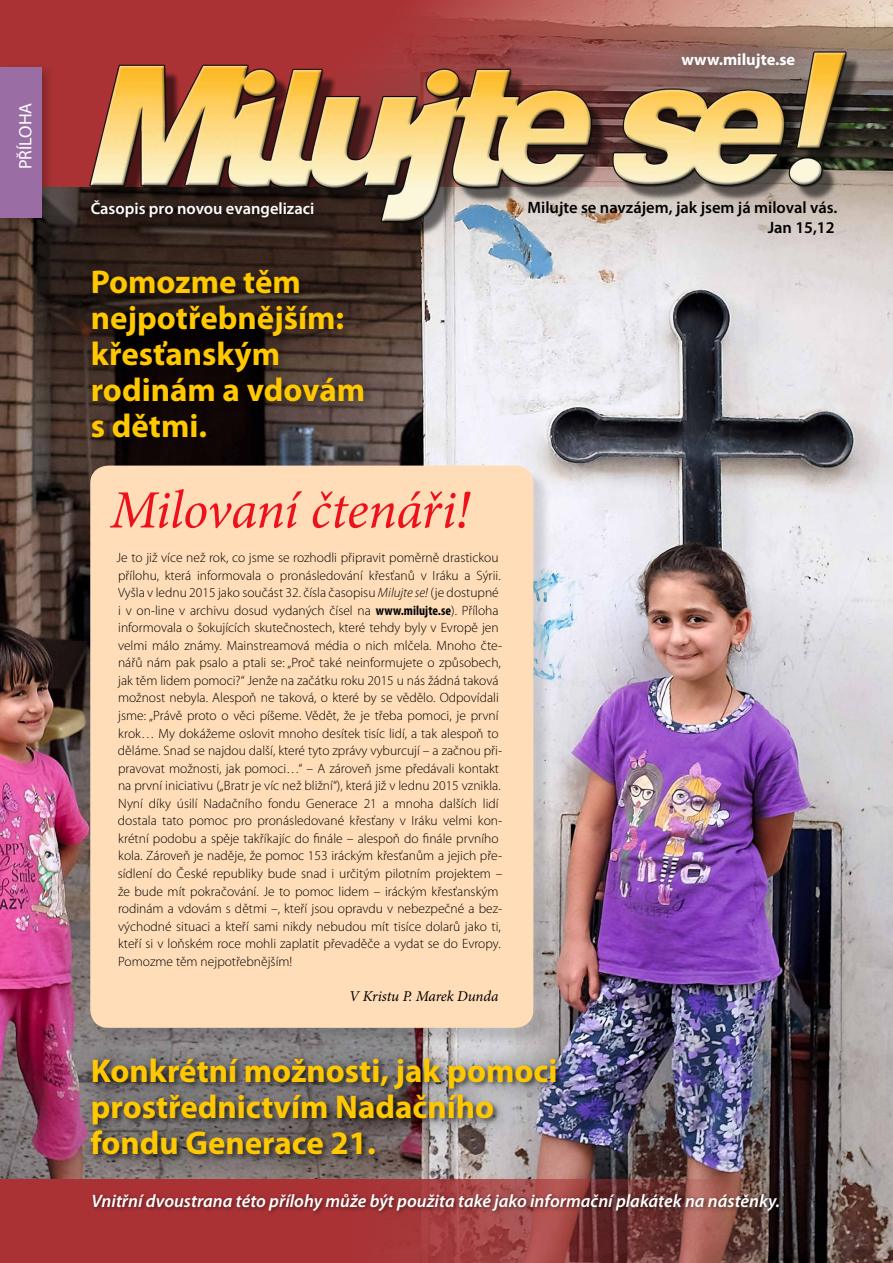
<style>
.page{position:relative;width:893px;height:1263px;background:#fff}
.page>*{position:absolute;margin:0;border:0;box-sizing:border-box;transform-origin:0 0}
.t1{font:italic 54px "Minion Pro";letter-spacing:-.01em;color:#ed111c}
.t2{font:700 33px/36px "Myriad Pro";color:#ffc800}
.t3{font:italic 600 18px "Myriad Pro";color:#fff}
.t4{font:18px "Myriad Pro";color:#fff}
.t5{font:600 16.5px/19.8px "Myriad Pro";color:#000;text-align:right}
.t6{font:600 16.5px "Myriad Pro";color:#fff}
.t7{font:700 16.5px "Myriad Pro";color:#fff}
.t8{font:italic 15px "Minion Pro";letter-spacing:-.01em;color:#000}
.t9{font:300 13.5px/17.5px "Myriad Pro";color:#000}
.s1{font-style:italic}
.s2{font-weight:700;font-stretch:condensed}
</style>
<div class="page">
<img style="left:0;top:187px;width:893px;height:1076px">
<svg style="left:0;top:0;width:893px;height:187px;background:#a9514e"></svg>
<div style="left:0;top:63px;width:55px;height:168px;background:#000;opacity:.25"></div>
<div style="left:0;top:67px;width:42px;height:151px;background:#9a6da4"></div>
<div style="left:95px;top:58px;width:766px;height:180px;background:#000;opacity:.55"></div>
<img style="left:88px;top:51px;width:759px;height:172px">
<div style="left:73px;top:178px;width:267px;height:59px;background:#000;opacity:.7"></div>
<div style="left:85px;top:195px;width:239px;height:34px;background:#000;opacity:.25"></div>
<div style="left:86px;top:264px;width:288px;height:185px;background:#000;opacity:.45"></div>
<div style="left:68px;top:1036px;width:510px;height:141px;background:#000;opacity:.65"></div>
<div style="left:89px;top:1057px;width:473px;height:105px;background:#000;opacity:.55"></div>
<div style="left:657px;top:29px;width:156px;height:59px;background:#000;opacity:.8"></div>
<svg style="left:0;top:1179px;width:854px;height:84px;background:#913839"></svg>
<div style="left:90px;top:1190px;width:695px;height:26px;background:#000;opacity:.55"></div>
<div style="left:93px;top:468px;width:459px;height:579px;background:#000;opacity:.15"></div>
<div style="left:90px;top:466px;width:443px;height:562px;background:#ffddb8;border-radius:18px"></div>
<h3 class="t4" style="left:14px;top:169px;width:68px;rotate:-90deg">PŘÍLOHA</h3>
<p class="t7" style="left:681px;top:49px;width:115px">www.milujte.se</p>
<p class="t6" style="left:91px;top:198px;width:225px">Časopis pro novou evangelizaci</p>
<h2 class="t2" style="left:91px;top:263px;width:276px">Pomozme těm nejpotřebnějším: křesťanským rodinám a vdovám s dětmi.</h2>
<h1 class="t1" style="left:110px;top:473px;width:361px">Milovaní čtenáři!</h1>
<p class="t9" style="left:117px;top:549px;width:387px">Je to již více než rok, co jsme se rozhodli připravit poměrně drastickou přílohu, která informovala o pronásledování křesťanů v Iráku a Sýrii.<br>Vyšla v lednu 2015 jako součást 32. čísla časopisu <span class="s1">Milujte se!</span> (je dostupné i v on-line v archivu dosud vydaných čísel na <span class="s2">www.milujte.se</span>). Příloha informovala o šokujících skutečnostech, které tehdy byly v Evropě jen velmi málo známy. Mainstreamová média o nich mlčela. Mnoho čte&shy;nářů nám pak psalo a ptali se: „Proč také neinformujete o způsobech, jak těm lidem pomoci?“ Jenže na začátku roku 2015 u nás žádná taková možnost nebyla. Alespoň ne taková, o které by se vědělo. Odpovídali jsme: „Právě proto o věci píšeme. Vědět, že je třeba pomoci, je první krok… My dokážeme oslovit mnoho desítek tisíc lidí, a tak alespoň to děláme. Snad se najdou další, které tyto zprávy vyburcují – a začnou při&shy;pravovat možnosti, jak pomoci…“ – A zároveň jsme předávali kontakt na první iniciativu („Bratr je víc než bližní“), která již v lednu 2015 vznikla.<br>Nyní díky úsilí Nadačního fondu Generace 21 a mnoha dalších lidí dostala tato pomoc pro pronásledované křesťany v Iráku velmi kon&shy;krétní podobu a spěje takříkajíc do finále – alespoň do finále prvního kola. Zároveň je naděje, že pomoc 153 iráckým křesťanům a jejich pře&shy;sídlení do České republiky bude snad i určitým pilotním projektem – že bude mít pokračování. Je to pomoc lidem – iráckým křesťanským rodinám a vdovám s dětmi –, kteří jsou opravdu v nebezpečné a bez&shy;východné situaci a kteří sami nikdy nebudou mít tisíce dolarů jako ti, kteří si v loňském roce mohli zaplatit převaděče a vydat se do Evropy.<br>Pomozme těm nejpotřebnějším!</p>
<p class="t8" style="left:349px;top:986px;width:151px">V Kristu P. Marek Dunda</p>
<p class="t5" style="left:527px;top:197px;width:312px">Milujte se navzájem, jak jsem já miloval vás.<br>Jan 15,12</p>
<h2 class="t2" style="left:90px;top:1051px;width:469px">Konkrétní možnosti, jak pomoci prostřednictvím Nadačního fondu Generace 21.</h2>
<h3 class="t3" style="left:91px;top:1189px;width:690px">Vnitřní dvoustrana této přílohy může být použita také jako informační plakátek na nástěnky.</h3>
</div>
